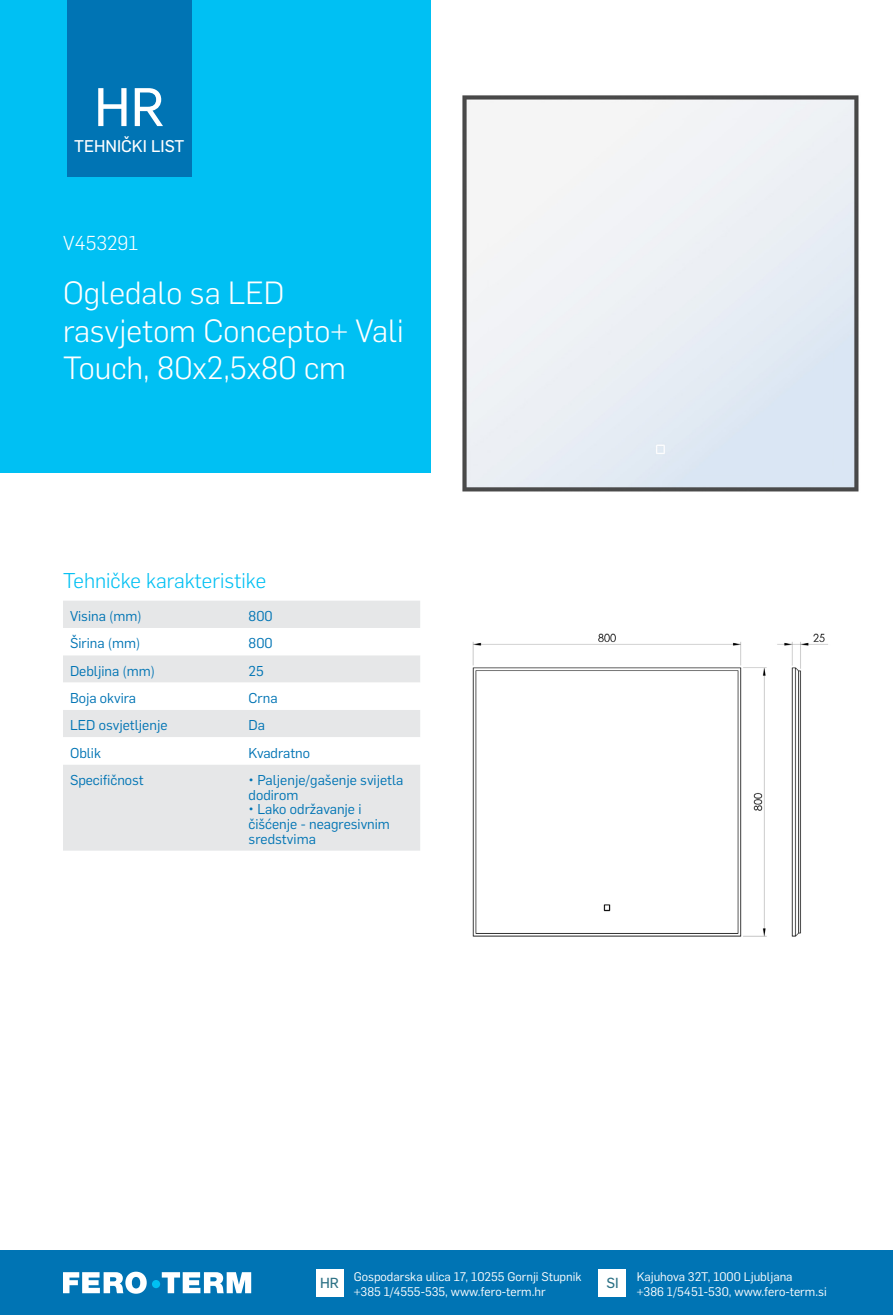
<style>
.page{position:relative;width:893px;height:1315px;background:#fff}
.page>*{position:absolute;margin:0;border:0;box-sizing:border-box;transform-origin:0 0}
.t1{font:53.2px "Flama Basic";color:#fff}
.t2{font:300 31.5px/37.8px "Flama";color:#fff}
.t3{font:300 21px "Flama";color:#00c0f3}
.t4{font:300 19.78px "Flama";color:#fff}
.t5{font:16.62px "Flama Basic";color:#fff}
.t6{font:14.35px "Flama Basic";color:#2c7185}
.t7{font:14px/14.7px "Flama";color:#0074b4}
.t8{font:12.25px/15.8px "Flama";color:#fff}
</style>
<div class="page">
<div style="left:0;top:1250px;width:893px;height:65px;background:#0074b4"></div>
<div style="left:316px;top:1269px;width:27px;height:27px;background:#fff"></div>
<div style="left:599px;top:1269px;width:27px;height:27px;background:#fff"></div>
<svg style="left:63px;top:1271px;width:188px;height:22px"></svg>
<div style="left:152px;top:1280px;width:8px;height:8px;background:#00c0f3;border-radius:50%"></div>
<img style="left:462px;top:95px;width:397px;height:397px">
<div style="left:0;top:0;width:430px;height:472px;background:#00c0f3"></div>
<div style="left:67px;top:0;width:124px;height:177px;background:#0074b4"></div>
<div style="left:63px;top:601px;width:357px;height:249px;background:#e6e7e8"></div>
<svg style="left:63px;top:628px;width:357px;height:136px"></svg>
<img style="left:472px;top:633px;width:356px;height:304px">
<h1 class="t1" style="left:94px;top:70px;width:72px">HR</h1>
<p class="t5" style="left:74px;top:134px;width:112px">TEHNIČKI LIST</p>
<h3 class="t4" style="left:63px;top:229px;width:77px">V453291</h3>
<h2 class="t2" style="left:63px;top:272px;width:342px">Ogledalo sa LED rasvjetom Concepto+ Vali<br>Touch, 80x2,5x80 cm</h2>
<h3 class="t3" style="left:63px;top:567px;width:205px">Tehničke karakteristike</h3>
<p class="t7" style="left:70px;top:608px;width:73px">Visina (mm)</p>
<p class="t7" style="left:249px;top:608px;width:26px">800</p>
<p class="t7" style="left:70px;top:635px;width:72px">Širina (mm)</p>
<p class="t7" style="left:249px;top:635px;width:26px">800</p>
<p class="t7" style="left:70px;top:662px;width:87px">Debljina (mm)</p>
<p class="t7" style="left:249px;top:662px;width:17px">25</p>
<p class="t7" style="left:70px;top:689px;width:68px">Boja okvira</p>
<p class="t7" style="left:249px;top:689px;width:30px">Crna</p>
<p class="t7" style="left:70px;top:717px;width:99px">LED osvjetljenje</p>
<p class="t7" style="left:249px;top:717px;width:18px">Da</p>
<p class="t7" style="left:70px;top:744px;width:32px">Oblik</p>
<p class="t7" style="left:249px;top:744px;width:63px">Kvadratno</p>
<p class="t7" style="left:70px;top:771px;width:75px">Specifičnost</p>
<p class="t7" style="left:249px;top:771px;width:156px">• Paljenje/gašenje svijetla dodirom</p>
<p class="t7" style="left:249px;top:801px;width:143px">• Lako održavanje i čišćenje - neagresivnim sredstvima</p>
<p class="t6" style="left:320px;top:1272px;width:20px">HR</p>
<p class="t8" style="left:637px;top:1267px;width:191px">Kajuhova 32T, 1000 Ljubljana<br>+386 1/5451-530, www.fero-term.si</p>
<p class="t8" style="left:354px;top:1267px;width:229px">Gospodarska ulica 17, 10255 Gornji Stupnik +385 1/4555-535, www.fero-term.hr</p>
<p class="t6" style="left:606px;top:1272px;width:14px">SI</p>
</div>
